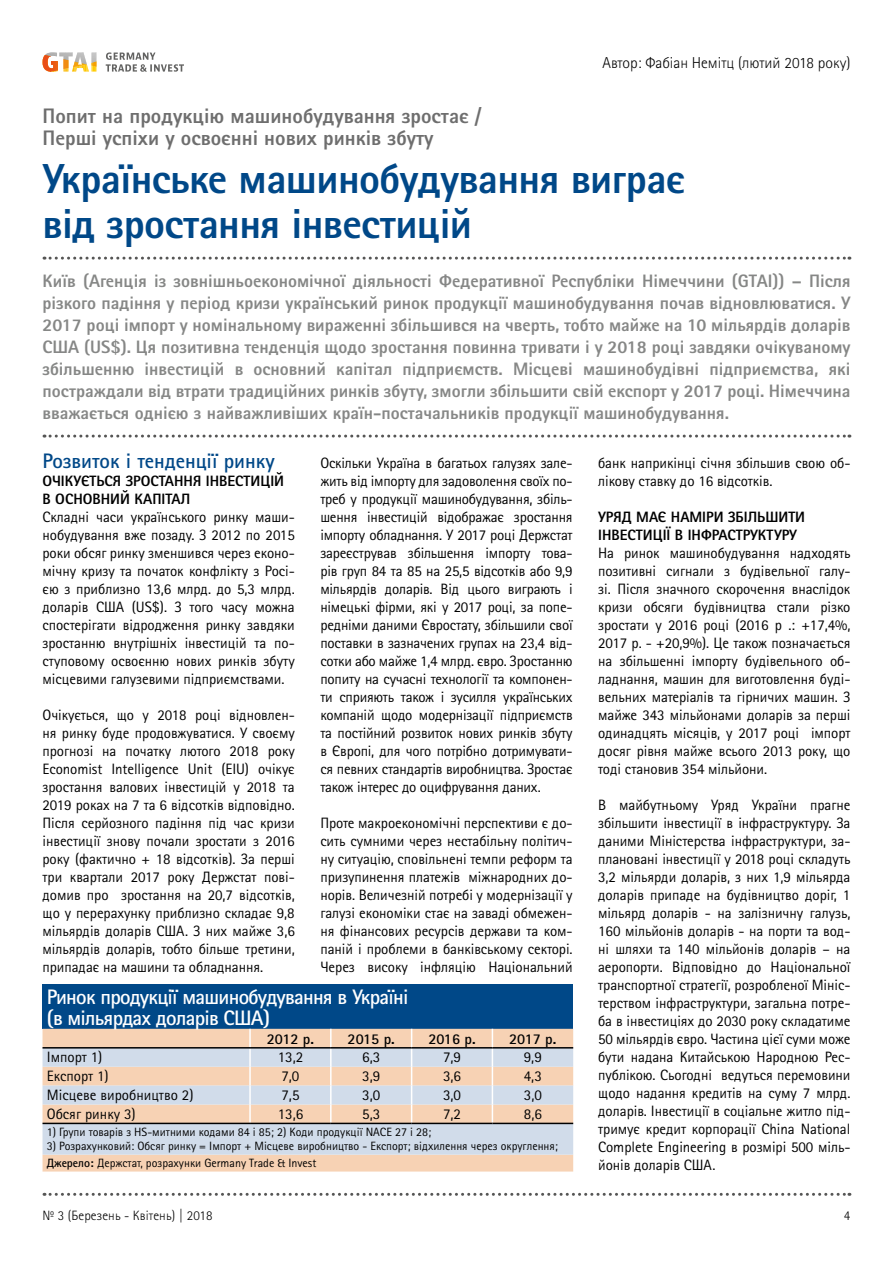
<style>
.page{position:relative;width:893px;height:1263px;background:#fff}
.page>*{position:absolute;margin:0;border:0;box-sizing:border-box;transform-origin:0 0}
.t1{font:800 42px/44.4px "Rotis Sans Serif Pro Cyr";letter-spacing:-.015em;color:#004888}
.t2{font:800 21px/21.9px "Rotis Sans Serif Pro Cyr";color:#6e6e6e}
.t3{font:700 21px/21px "Rotis Sans Serif Pro Cyr";letter-spacing:-.035em;color:#fff}
.t4{font:700 21px "Rotis Sans Serif Pro Cyr";color:#004888}
.t5{font:800 18px/21.9px "Rotis Sans Serif Pro Cyr";color:#868786;text-align:justify}
.t6{font:300 15.75px "Rotis Sans Serif Pro Cyr";color:#000}
.t7{font:15px/18px "Rotis Sans Serif Pro Cyr";letter-spacing:-.005em;color:#000;text-align:justify}
.t8{font:800 15px/18px "Rotis Sans Serif Pro Cyr";color:#000}
.t9{font:700 15px "Rotis Sans Serif Pro Cyr";color:#000}
.t10{font:300 13.5px "Rotis Sans Serif Pro Cyr";letter-spacing:.01em;color:#000}
.t11{font:12px/17px "Rotis Sans Serif Pro Cyr";color:#000}
.s1{font-weight:700}
</style>
<div class="page">
<svg style="left:44px;top:1193px;width:806px;height:3px"></svg>
<svg style="left:44px;top:435px;width:806px;height:3px"></svg>
<svg style="left:44px;top:257px;width:806px;height:3px"></svg>
<svg style="left:43px;top:52px;width:54px;height:20px"></svg>
<svg style="left:106px;top:52px;width:78px;height:20px"></svg>
<div style="left:43px;top:984px;width:530px;height:45px;background:#004888"></div>
<div style="left:43px;top:1029px;width:530px;height:142px;background:#f7d2b4"></div>
<svg style="left:43px;top:1048px;width:530px;height:107px;background:#dcd6d5"></svg>
<svg style="left:249px;top:1029px;width:2px;height:94px"></svg>
<svg style="left:330px;top:1029px;width:2px;height:94px"></svg>
<svg style="left:411px;top:1029px;width:1px;height:94px"></svg>
<svg style="left:492px;top:1029px;width:1px;height:94px"></svg>
<hr style="left:43px;top:1047px;width:207px;height:1px;background:#000">
<hr style="left:250px;top:1047px;width:81px;height:1px;background:#000">
<hr style="left:331px;top:1047px;width:81px;height:1px;background:#000">
<hr style="left:412px;top:1047px;width:80px;height:1px;background:#000">
<hr style="left:492px;top:1047px;width:81px;height:1px;background:#000">
<hr style="left:43px;top:1123px;width:207px;height:1px;background:#000">
<hr style="left:250px;top:1123px;width:81px;height:1px;background:#000">
<hr style="left:331px;top:1123px;width:81px;height:1px;background:#000">
<hr style="left:412px;top:1123px;width:80px;height:1px;background:#000">
<hr style="left:492px;top:1123px;width:81px;height:1px;background:#000">
<p class="t6" style="left:603px;top:54px;width:249px">Автор: Фабіан Немітц (лютий 2018 року)</p>
<h2 class="t2" style="left:43px;top:104px;width:441px">Попит на продукцію машинобудування зростає /<br>Перші успіхи у освоєнні нових ринків збуту</h2>
<h1 class="t1" style="left:43px;top:156px;width:644px">Українське машинобудування виграє від зростання інвестицій</h1>
<p class="t5" style="left:43px;top:270px;width:809px">Київ (Агенція із зовнішньоекономічної діяльності Федеративної Республіки Німеччини (GTAI)) – Після різкого падіння у період кризи український ринок продукції машинобудування почав відновлюватися. У 2017 році імпорт у номінальному вираженні збільшився на чверть, тобто майже на 10 мільярдів доларів США (US$). Ця позитивна тенденція щодо зростання повинна тривати і у 2018 році завдяки очікуваному збільшенню інвестицій в основний капітал підприємств. Місцеві машинобудівні підприємства, які постраждали від втрати традиційних ринків збуту, змогли збільшити свій експорт у 2017 році. Німеччина вважається однією з найважливіших країн-постачальників продукції машинобудування.</p>
<h2 class="t4" style="left:43px;top:448px;width:234px">Розвиток і тенденції ринку</h2>
<p class="t8" style="left:43px;top:472px;width:243px">ОЧІКУЄТЬСЯ ЗРОСТАННЯ ІНВЕСТИЦІЙ<br>В ОСНОВНИЙ КАПІТАЛ</p>
<p class="t7" style="left:43px;top:508px;width:254px">Складні часи українського ринку маши&shy;нобудування вже позаду. З 2012 по 2015 роки обсяг ринку зменшився через еконо&shy;мічну кризу та початок конфлікту з Росі&shy;єю з приблизно 13,6 млрд. до 5,3 млрд. доларів США (US$). З того часу можна спостерігати відродження ринку завдяки зростанню внутрішніх інвестицій та по&shy;ступовому освоєнню нових ринків збуту місцевими галузевими підприємствами.</p>
<p class="t7" style="left:43px;top:706px;width:254px">Очікується, що у 2018 році відновлен&shy;ня ринку буде продовжуватися. У своєму прогнозі на початку лютого 2018 року Economist Intelligence Unit (EIU) очікує зростання валових інвестицій у 2018 та 2019 роках на 7 та 6 відсотків відповідно.<br>Після серйозного падіння під час кризи інвестиції знову почали зростати з 2016 року (фактично + 18 відсотків). За перші три квартали 2017 року Держстат пові&shy;домив про зростання на 20,7 відсотків, що у перерахунку приблизно складає 9,8 мільярдів доларів США. З них майже 3,6 мільярдів доларів, тобто більше третини, припадає на машини та обладнання.</p>
<p class="t7" style="left:320px;top:454px;width:254px">Оскільки Україна в багатьох галузях зале&shy;жить від імпорту для задоволення своїх по&shy;треб у продукції машинобудування, збіль&shy;шення інвестицій відображає зростання імпорту обладнання. У 2017 році Держстат зареєстрував збільшення імпорту това&shy;рів груп 84 та 85 на 25,5 відсотків або 9,9 мільярдів доларів. Від цього виграють і німецькі фірми, які у 2017 році, за попе&shy;редніми даними Євростату, збільшили свої поставки в зазначених групах на 23,4 від&shy;сотки або майже 1,4 млрд. євро. Зростанню попиту на сучасні технології та компонен&shy;ти сприяють також і зусилля українських компаній щодо модернізації підприємств та постійний розвиток нових ринків збуту в Європі, для чого потрібно дотримувати&shy;ся певних стандартів виробництва. Зростає також інтерес до оцифрування даних.</p>
<p class="t7" style="left:320px;top:814px;width:254px">Проте макроекономічні перспективи є до&shy;сить сумними через нестабільну політич&shy;ну ситуацію, сповільнені темпи реформ та призупинення платежів міжнародних до&shy;норів. Величезній потребі у модернізації у галузі економіки стає на заваді обмежен&shy;ня фінансових ресурсів держави та ком&shy;паній і проблеми в банківському секторі.<br>Через високу інфляцію Національний</p>
<h2 class="t3" style="left:47px;top:986px;width:363px">Ринок продукції машинобудування в Україні (в мільярдах доларів США)</h2>
<p class="t9" style="left:267px;top:1029px;width:49px">2012 р.</p>
<p class="t9" style="left:348px;top:1029px;width:49px">2015 р.</p>
<p class="t9" style="left:428px;top:1029px;width:49px">2016 р.</p>
<p class="t9" style="left:509px;top:1029px;width:49px">2017 р.</p>
<p class="t7" style="left:47px;top:1048px;width:57px">Імпорт 1)</p>
<p class="t7" style="left:278px;top:1048px;width:27px">13,2</p>
<p class="t7" style="left:362px;top:1048px;width:20px">6,3</p>
<p class="t7" style="left:443px;top:1048px;width:20px">7,9</p>
<p class="t7" style="left:524px;top:1048px;width:20px">9,9</p>
<p class="t7" style="left:47px;top:1067px;width:63px">Експорт 1)</p>
<p class="t7" style="left:281px;top:1067px;width:20px">7,0</p>
<p class="t7" style="left:362px;top:1067px;width:20px">3,9</p>
<p class="t7" style="left:443px;top:1067px;width:20px">3,6</p>
<p class="t7" style="left:524px;top:1067px;width:20px">4,3</p>
<p class="t7" style="left:47px;top:1086px;width:148px">Місцеве виробництво 2)</p>
<p class="t7" style="left:281px;top:1086px;width:20px">7,5</p>
<p class="t7" style="left:362px;top:1086px;width:20px">3,0</p>
<p class="t7" style="left:443px;top:1086px;width:20px">3,0</p>
<p class="t7" style="left:524px;top:1086px;width:20px">3,0</p>
<p class="t7" style="left:47px;top:1105px;width:90px">Обсяг ринку 3)</p>
<p class="t7" style="left:278px;top:1105px;width:27px">13,6</p>
<p class="t7" style="left:362px;top:1105px;width:20px">5,3</p>
<p class="t7" style="left:443px;top:1105px;width:20px">7,2</p>
<p class="t7" style="left:524px;top:1105px;width:20px">8,6</p>
<p class="t11" style="left:47px;top:1123px;width:386px">1) Групи товарів з HS-митними кодами 84 і 85; 2) Коди продукції NACE 27 і 28;</p>
<p class="t11" style="left:47px;top:1138px;width:513px">3) Розрахунковий: Обсяг ринку = Імпорт + Місцеве виробництво - Експорт; відхилення через округлення;<br><span class="s1">Джерело:</span> Держстат, розрахунки Germany Trade &amp; Invest</p>
<p class="t7" style="left:598px;top:454px;width:254px">банк наприкінці січня збільшив свою об&shy;лікову ставку до 16 відсотків.</p>
<p class="t8" style="left:598px;top:508px;width:209px">УРЯД МАЄ НАМІРИ ЗБІЛЬШИТИ<br>ІНВЕСТИЦІЇ В ІНФРАСТРУКТУРУ</p>
<p class="t7" style="left:598px;top:544px;width:254px">На ринок машинобудування надходять позитивні сигнали з будівельної галу&shy;зі. Після значного скорочення внаслідок кризи обсяги будівництва стали різко зростати у 2016 році (2016 р .: +17,4%, 2017 р. - +20,9%). Це також позначається на збільшенні імпорту будівельного об&shy;ладнання, машин для виготовлення буді&shy;вельних матеріалів та гірничих машин. З майже 343 мільйонами доларів за перші одинадцять місяців, у 2017 році імпорт досяг рівня майже всього 2013 року, що тоді становив 354 мільйони.</p>
<p class="t7" style="left:598px;top:796px;width:254px">В майбутньому Уряд України прагне збільшити інвестиції в інфраструктуру. За даними Міністерства інфраструктури, за&shy;плановані інвестиції у 2018 році складуть 3,2 мільярди доларів, з них 1,9 мільярда доларів припаде на будівництво доріг, 1 мільярд доларів - на залізничну галузь, 160 мільйонів доларів - на порти та вод&shy;ні шляхи та 140 мільйонів доларів – на аеропорти. Відповідно до Національної транспортної стратегії, розробленої Мініс&shy;терством інфраструктури, загальна потре&shy;ба в інвестиціях до 2030 року складатиме 50 мільярдів євро. Частина цієї суми може бути надана Китайською Народною Рес&shy;публікою. Сьогодні ведуться перемовини щодо надання кредитів на суму 7 млрд. доларів. Інвестиції в соціальне житло під&shy;тримує кредит корпорації China National Complete Engineering в розмірі 500 міль&shy;йонів доларів США.</p>
<p class="t10" style="left:43px;top:1207px;width:172px">№ 3 (Березень - Квітень) | 2018</p>
<p class="t10" style="left:844px;top:1207px;width:8px">4</p>
</div>
